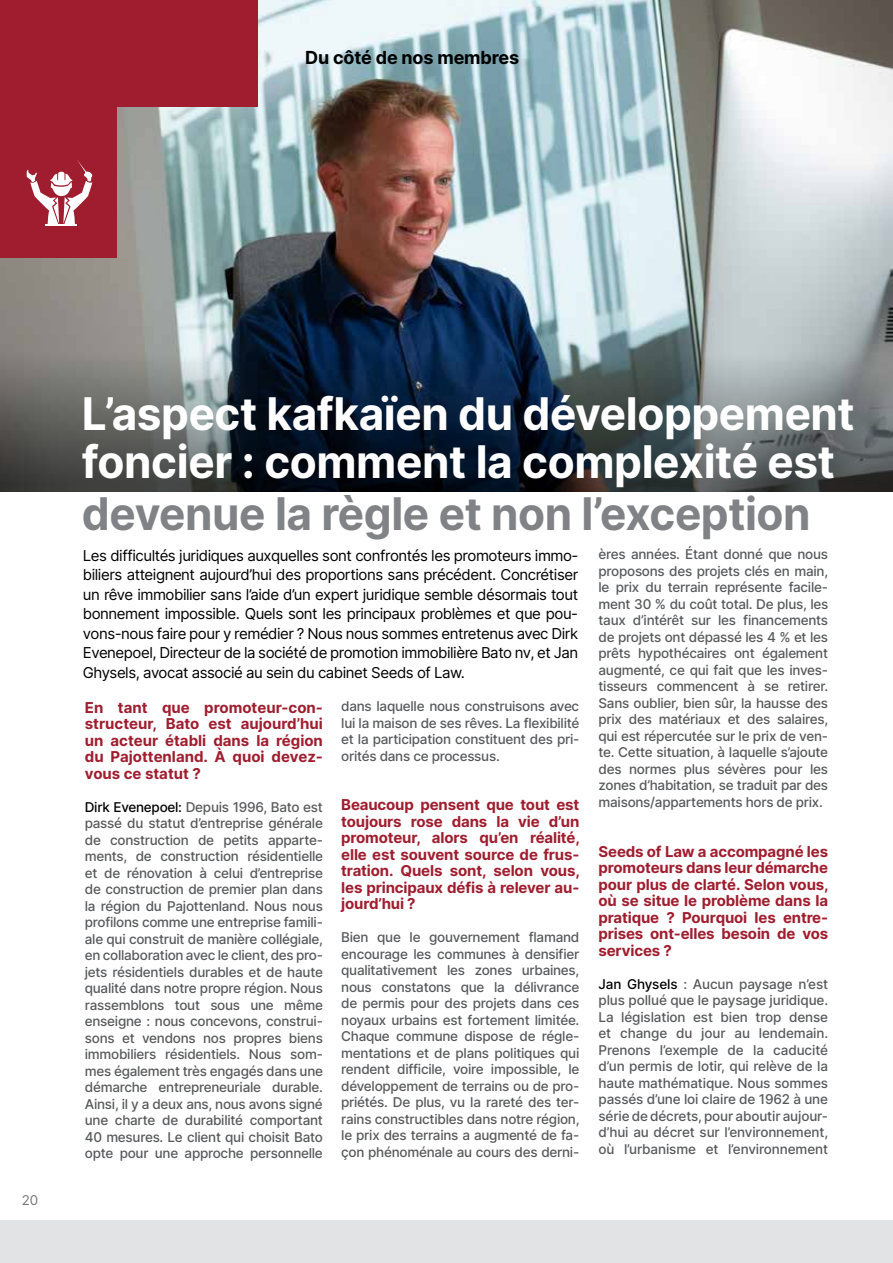
<style>
.page{position:relative;width:893px;height:1263px;background:#fff}
.page>*{position:absolute;margin:0;border:0;box-sizing:border-box;transform-origin:0 0}
.t1{font:700 45px/47.7px "Inter";letter-spacing:-.01em;color:#fff}
.t2{font:700 45px "Inter";letter-spacing:-.01em;color:#808285}
.t3{font:700 18px "Inter";letter-spacing:-.01em;color:#000}
.t4{font:700 15px/16.5px "Inter";letter-spacing:-.01em;color:#9f1d2e;text-align:justify}
.t5{font:15px/19.5px "Inter";letter-spacing:-.03em;color:#000;text-align:justify}
.t6{font:500 13.5px/16.5px "Inter";letter-spacing:-.02em;color:#58595b;text-align:justify}
.t7{font:13.5px "Inter";color:#77787b}
.s1{color:#000}
</style>
<div class="page">
<div style="left:0;top:1220px;width:893px;height:43px;background:#e2e3e4"></div>
<img style="left:0;top:0;width:893px;height:324px">
<div style="left:0;top:0;width:257px;height:106px;background:#9f1d2e"></div>
<div style="left:0;top:0;width:117px;height:257px;background:#9f1d2e"></div>
<svg style="left:27px;top:160px;width:65px;height:65px"></svg>
<hr style="left:46px;top:225px;width:31px;height:1px;background:#fff">
<svg style="left:0;top:324px;width:893px;height:167px;background:#48535c"></svg>
<h2 class="t3" style="left:305px;top:47px;width:215px">Du côté de nos membres</h2>
<p class="t7" style="left:22px;top:1192px;width:18px">20</p>
<h1 class="t1" style="left:82px;top:390px;width:774px">L’aspect kafkaïen du développement foncier : comment la complexité est</h1>
<h1 class="t2" style="left:82px;top:486px;width:730px">devenue la règle et non l’exception</h1>
<p class="t5" style="left:83px;top:546px;width:497px">Les difficultés juridiques auxquelles sont confrontés les promoteurs immo&shy;biliers atteignent aujourd’hui des proportions sans précédent. Concrétiser un rêve immobilier sans l’aide d’un expert juridique semble désormais tout bonnement impossible. Quels sont les principaux problèmes et que pou&shy;vons-nous faire pour y remédier ? Nous nous sommes entretenus avec Dirk Evenepoel, Directeur de la société de promotion immobilière Bato nv, et Jan Ghysels, avocat associé au sein du cabinet Seeds of Law.</p>
<p class="t6" style="left:598px;top:546px;width:231px">ères années. Étant donné que nous proposons des projets clés en main, le prix du terrain représente facile&shy;ment 30 % du coût total. De plus, les taux d’intérêt sur les financements de projets ont dépassé les 4 % et les prêts hypothécaires ont également augmenté, ce qui fait que les inves&shy;tisseurs commencent à se retirer.<br>Sans oublier, bien sûr, la hausse des prix des matériaux et des salaires, qui est répercutée sur le prix de ven&shy;te. Cette situation, à laquelle s’ajoute des normes plus sévères pour les zones d’habitation, se traduit par des maisons/appartements hors de prix.</p>
<p class="t4" style="left:598px;top:843px;width:232px">Seeds of Law a accompagné les promoteurs dans leur démarche pour plus de clarté. Selon vous, où se situe le problème dans la pratique ? Pourquoi les entre&shy;prises ont-elles besoin de vos services ?</p>
<p class="t6" style="left:598px;top:975px;width:231px"><span class="s1">Jan Ghysels</span> : Aucun paysage n’est plus pollué que le paysage juridique.<br>La législation est bien trop dense et change du jour au lendemain.<br>Prenons l’exemple de la caducité d’un permis de lotir, qui relève de la haute mathématique. Nous sommes passés d’une loi claire de 1962 à une série de décrets, pour aboutir aujour&shy;d’hui au décret sur l’environnement, où l’urbanisme et l’environnement</p>
<p class="t6" style="left:341px;top:698px;width:240px">dans laquelle nous construisons avec lui la maison de ses rêves. La flexibilité et la participation constituent des pri&shy;orités dans ce processus.</p>
<p class="t4" style="left:341px;top:796px;width:240px">Beaucoup pensent que tout est toujours rose dans la vie d’un promoteur, alors qu’en réalité, elle est souvent source de frus&shy;tration. Quels sont, selon vous, les principaux défis à relever au&shy;jourd’hui ?</p>
<p class="t6" style="left:341px;top:929px;width:240px">Bien que le gouvernement flamand encourage les communes à densifier qualitativement les zones urbaines, nous constatons que la délivrance de permis pour des projets dans ces noyaux urbains est fortement limitée.<br>Chaque commune dispose de régle&shy;mentations et de plans politiques qui rendent difficile, voire impossible, le développement de terrains ou de pro&shy;priétés. De plus, vu la rareté des ter&shy;rains constructibles dans notre région, le prix des terrains a augmenté de fa&shy;çon phénoménale au cours des derni-</p>
<p class="t4" style="left:85px;top:699px;width:240px">En tant que promoteur-con&shy;structeur, Bato est aujourd’hui un acteur établi dans la région du Pajottenland. À quoi devez&shy;vous ce statut ?</p>
<p class="t6" style="left:85px;top:798px;width:240px"><span class="s1">Dirk Evenepoel:</span> Depuis 1996, Bato est passé du statut d’entreprise générale de construction de petits apparte&shy;ments, de construction résidentielle et de rénovation à celui d’entreprise de construction de premier plan dans la région du Pajottenland. Nous nous profilons comme une entreprise famili&shy;ale qui construit de manière collégiale, en collaboration avec le client, des pro&shy;jets résidentiels durables et de haute qualité dans notre propre région. Nous rassemblons tout sous une même enseigne : nous concevons, construi&shy;sons et vendons nos propres biens immobiliers résidentiels. Nous som&shy;mes également très engagés dans une démarche entrepreneuriale durable.<br>Ainsi, il y a deux ans, nous avons signé une charte de durabilité comportant 40 mesures. Le client qui choisit Bato opte pour une approche personnelle</p>
</div>
